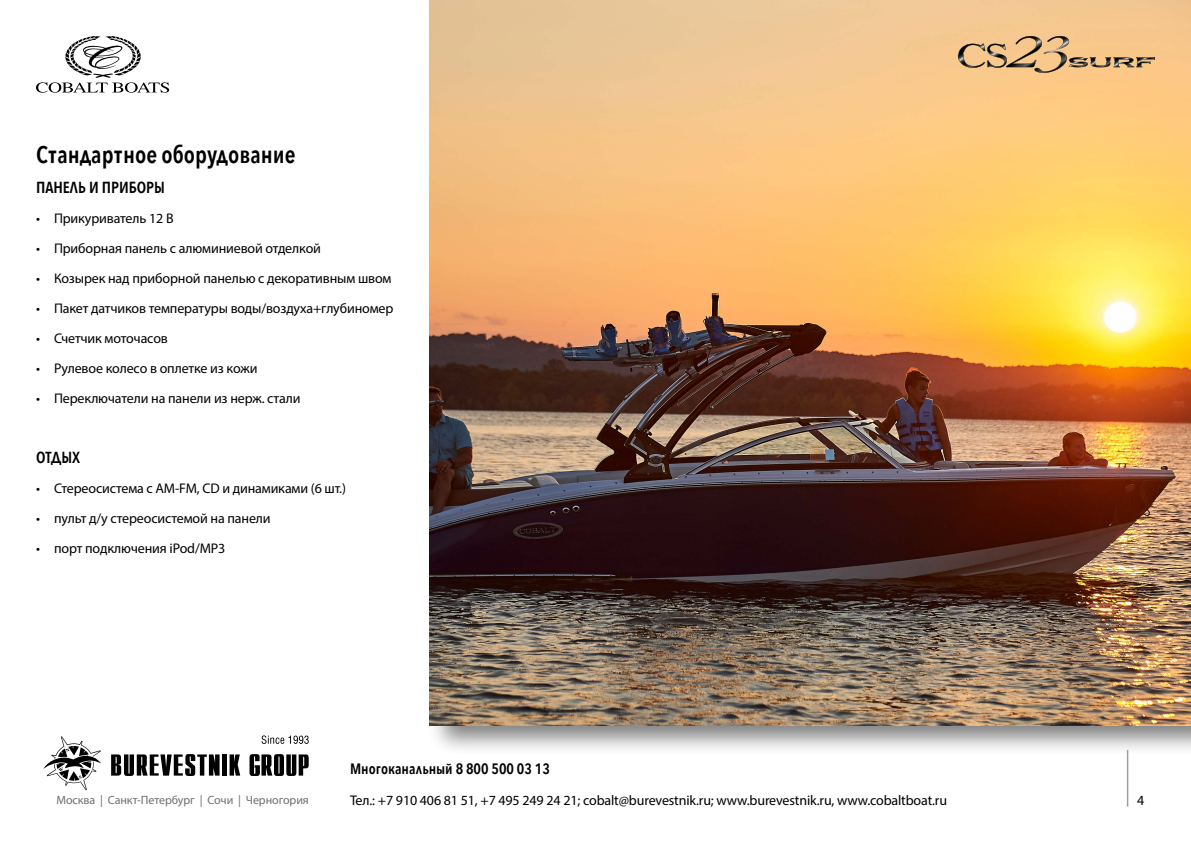
<style>
.page{position:relative;width:1191px;height:842px;background:#fff}
.page>*{position:absolute;margin:0;border:0;box-sizing:border-box;transform-origin:0 0}
.t1{font:600 24px "Avenir Next Condensed";color:#000}
.t2{font:600 16px "Avenir Next Condensed";color:#000}
.t3{font:600 15px "Avenir Next Condensed";color:#000}
.t4{font:14px "Myriad Pro";letter-spacing:-.01em;color:#000}
.t5{font:12px "Myriad Pro";letter-spacing:-.005em;color:#706f6f}
</style>
<div class="page">
<svg style="left:36px;top:36px;width:133px;height:57px"></svg>
<div style="left:427px;top:0;width:764px;height:756px;background:#000;opacity:.5"></div>
<img style="left:429px;top:0;width:762px;height:726px">
<hr style="left:1126px;top:750px;width:2px;height:56px;background:#9d9d9c">
<svg style="left:262px;top:735px;width:47px;height:9px"></svg>
<div style="left:222px;top:754px;width:5px;height:22px;background:#000"></div>
<svg style="left:229px;top:754px;width:11px;height:22px"></svg>
<svg style="left:249px;top:754px;width:60px;height:22px"></svg>
<svg style="left:111px;top:754px;width:108px;height:22px"></svg>
<svg style="left:43px;top:736px;width:58px;height:54px"></svg>
<svg style="left:958px;top:36px;width:197px;height:37px;background:#d3ab7a"></svg>
<h1 class="t1" style="left:36px;top:134px;width:261px">Стандартное оборудование</h1>
<p class="t2" style="left:36px;top:174px;width:130px">ПАНЕЛЬ И ПРИБОРЫ</p>
<p class="t4" style="left:36px;top:210px;width:139px">• Прикуриватель 12 В</p>
<p class="t4" style="left:36px;top:240px;width:286px">• Приборная панель с алюминиевой отделкой</p>
<p class="t4" style="left:36px;top:270px;width:357px">• Козырек над приборной панелью с декоративным швом</p>
<p class="t4" style="left:36px;top:300px;width:359px">• Пакет датчиков температуры воды/воздуха+глубиномер</p>
<p class="t4" style="left:36px;top:330px;width:133px">• Счетчик моточасов</p>
<p class="t4" style="left:36px;top:360px;width:223px">• Рулевое колесо в оплетке из кожи</p>
<p class="t4" style="left:36px;top:390px;width:266px">• Переключатели на панели из нерж. стали</p>
<p class="t2" style="left:36px;top:444px;width:46px">ОТДЫХ</p>
<p class="t4" style="left:36px;top:480px;width:311px">• Стереосистема с AM-FM, CD и динамиками (6 шт.)</p>
<p class="t4" style="left:36px;top:510px;width:236px">• пульт д/у стереосистемой на панели</p>
<p class="t4" style="left:36px;top:540px;width:191px">• порт подключения iPod/MP3</p>
<p class="t3" style="left:350px;top:755px;width:201px">Многоканальный 8 800 500 03 13</p>
<p class="t4" style="left:350px;top:791px;width:598px">Тел.: +7 910 406 81 51, +7 495 249 24 21; cobalt@burevestnik.ru; www.burevestnik.ru, www.cobaltboat.ru</p>
<p class="t5" style="left:57px;top:792px;width:254px">Москва | Санкт-Петербург | Сочи | Черногория</p>
<p class="t4" style="left:1137px;top:792px;width:9px">4</p>
</div>
